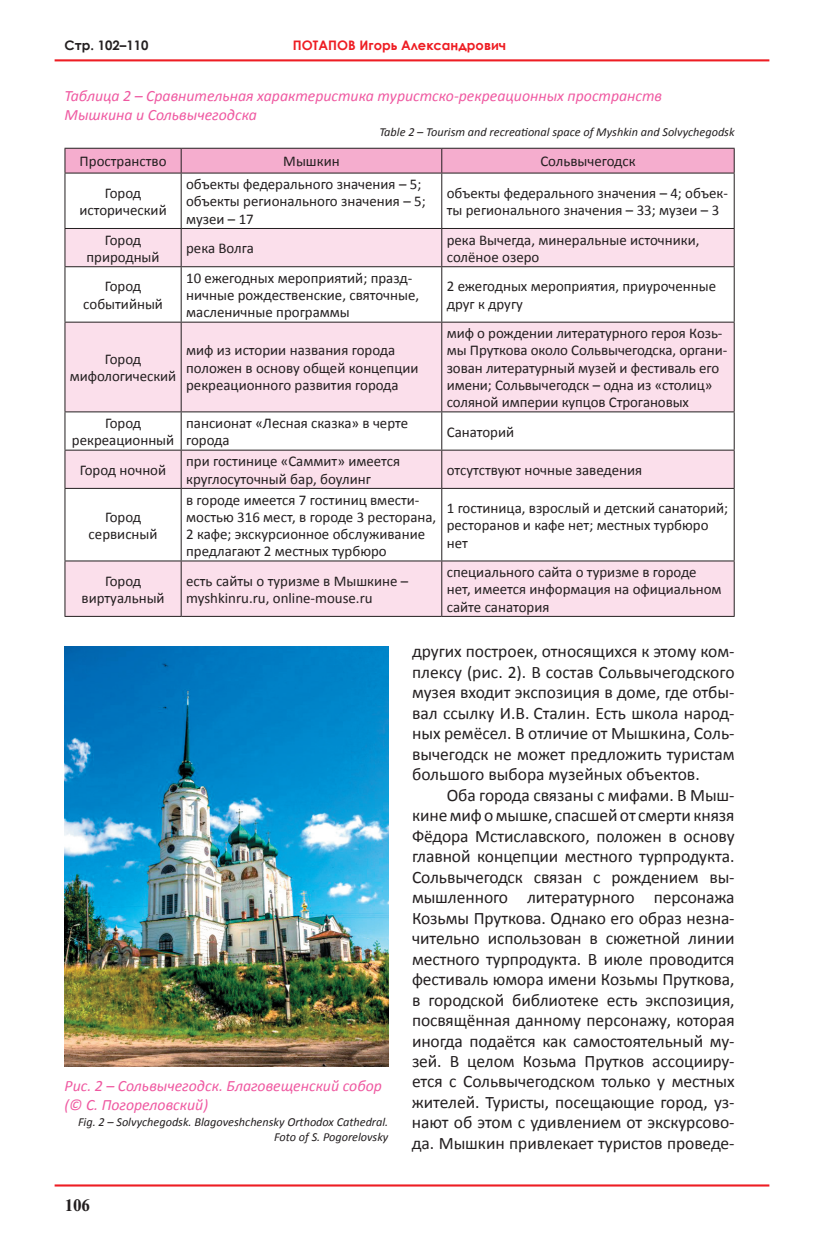
<style>
.page{position:relative;width:824px;height:1241px;background:#fff}
.page>*{position:absolute;margin:0;border:0;box-sizing:border-box;transform-origin:0 0}
.t1{font:17.5px/20.5px "Calibri";letter-spacing:-.005em;color:#231f20;text-align:justify}
.t2{font:700 16.62px "Newton C";color:#231f20}
.t3{font:italic 15.75px/18.9px "Calibri";color:#ef59a1}
.t4{font:14.88px/17.2px "Calibri";color:#231f20}
.t5{font:700 13.12px "Century Gothic";color:#ee1d23}
.t6{font:700 13.12px "Century Gothic";color:#231f20}
.t7{font:italic 12.25px/15.8px "Calibri";color:#231f20;text-align:right}
</style>
<div class="page">
<hr style="left:55px;top:59px;width:714px;height:2px;background:#ee1d23">
<hr style="left:55px;top:1184px;width:714px;height:2px;background:#ee1d23">
<svg style="left:65px;top:229px;width:668px;height:387px;fill:#fbdfeb"></svg>
<hr style="left:64px;top:173px;width:117px;height:1px;background:#231f20">
<hr style="left:181px;top:173px;width:260px;height:1px;background:#231f20">
<hr style="left:441px;top:173px;width:293px;height:1px;background:#231f20">
<hr style="left:64px;top:228px;width:117px;height:1px;background:#231f20">
<hr style="left:181px;top:228px;width:260px;height:1px;background:#231f20">
<hr style="left:441px;top:228px;width:293px;height:1px;background:#231f20">
<hr style="left:64px;top:266px;width:117px;height:1px;background:#231f20">
<hr style="left:181px;top:266px;width:260px;height:1px;background:#231f20">
<hr style="left:441px;top:266px;width:293px;height:1px;background:#231f20">
<hr style="left:64px;top:321px;width:117px;height:1px;background:#231f20">
<hr style="left:181px;top:321px;width:260px;height:1px;background:#231f20">
<hr style="left:441px;top:321px;width:293px;height:1px;background:#231f20">
<hr style="left:64px;top:411px;width:117px;height:1px;background:#231f20">
<hr style="left:181px;top:411px;width:260px;height:1px;background:#231f20">
<hr style="left:441px;top:411px;width:293px;height:1px;background:#231f20">
<hr style="left:64px;top:449px;width:117px;height:1px;background:#231f20">
<hr style="left:181px;top:449px;width:260px;height:1px;background:#231f20">
<hr style="left:441px;top:449px;width:293px;height:1px;background:#231f20">
<hr style="left:64px;top:488px;width:117px;height:1px;background:#231f20">
<hr style="left:181px;top:488px;width:260px;height:1px;background:#231f20">
<hr style="left:441px;top:488px;width:293px;height:1px;background:#231f20">
<hr style="left:64px;top:560px;width:117px;height:1px;background:#231f20">
<hr style="left:181px;top:560px;width:260px;height:1px;background:#231f20">
<hr style="left:441px;top:560px;width:293px;height:1px;background:#231f20">
<hr style="left:64px;top:616px;width:117px;height:1px;background:#231f20">
<hr style="left:181px;top:616px;width:260px;height:1px;background:#231f20">
<hr style="left:441px;top:616px;width:293px;height:1px;background:#231f20">
<hr style="left:64px;top:173px;width:1px;height:55px;background:#231f20">
<hr style="left:64px;top:229px;width:1px;height:37px;background:#231f20">
<hr style="left:64px;top:267px;width:1px;height:54px;background:#231f20">
<hr style="left:64px;top:322px;width:1px;height:89px;background:#231f20">
<hr style="left:64px;top:412px;width:1px;height:37px;background:#231f20">
<hr style="left:64px;top:450px;width:1px;height:38px;background:#231f20">
<hr style="left:64px;top:489px;width:1px;height:71px;background:#231f20">
<hr style="left:64px;top:561px;width:1px;height:55px;background:#231f20">
<svg style="left:64px;top:148px;width:670px;height:25px;background:#eaa6c5"></svg>
<hr style="left:181px;top:173px;width:1px;height:55px;background:#231f20">
<hr style="left:441px;top:173px;width:1px;height:55px;background:#231f20">
<hr style="left:733px;top:173px;width:1px;height:55px;background:#231f20">
<hr style="left:181px;top:229px;width:1px;height:37px;background:#231f20">
<hr style="left:441px;top:229px;width:1px;height:37px;background:#231f20">
<hr style="left:733px;top:229px;width:1px;height:37px;background:#231f20">
<hr style="left:181px;top:267px;width:1px;height:54px;background:#231f20">
<hr style="left:441px;top:267px;width:1px;height:54px;background:#231f20">
<hr style="left:733px;top:267px;width:1px;height:54px;background:#231f20">
<hr style="left:181px;top:322px;width:1px;height:89px;background:#231f20">
<hr style="left:441px;top:322px;width:1px;height:89px;background:#231f20">
<hr style="left:733px;top:322px;width:1px;height:89px;background:#231f20">
<hr style="left:181px;top:412px;width:1px;height:37px;background:#231f20">
<hr style="left:441px;top:412px;width:1px;height:37px;background:#231f20">
<hr style="left:733px;top:412px;width:1px;height:37px;background:#231f20">
<hr style="left:181px;top:450px;width:1px;height:38px;background:#231f20">
<hr style="left:441px;top:450px;width:1px;height:38px;background:#231f20">
<hr style="left:733px;top:450px;width:1px;height:38px;background:#231f20">
<hr style="left:181px;top:489px;width:1px;height:71px;background:#231f20">
<hr style="left:441px;top:489px;width:1px;height:71px;background:#231f20">
<hr style="left:733px;top:489px;width:1px;height:71px;background:#231f20">
<hr style="left:181px;top:561px;width:1px;height:55px;background:#231f20">
<hr style="left:441px;top:561px;width:1px;height:55px;background:#231f20">
<hr style="left:733px;top:561px;width:1px;height:55px;background:#231f20">
<img style="left:64px;top:646px;width:324px;height:420px">
<p class="t6" style="left:64px;top:35px;width:85px">Стр. 102–110</p>
<p class="t5" style="left:293px;top:35px;width:215px">ПОТАПОВ Игорь Александрович</p>
<p class="t3" style="left:64px;top:86px;width:599px">Таблица 2 – Сравнительная характеристика туристско-рекреационных пространств<br>Мышкина и Сольвычегодска</p>
<p class="t7" style="left:379px;top:123px;width:357px">Table 2 – Tourism and recreational space of Myshkin and Solvychegodsk</p>
<p class="t4" style="left:80px;top:153px;width:88px">Пространство</p>
<p class="t4" style="left:283px;top:153px;width:58px">Мышкин</p>
<p class="t4" style="left:540px;top:153px;width:97px">Сольвычегодск</p>
<p class="t4" style="left:79px;top:184px;width:89px;text-align:center">Город исторический</p>
<p class="t4" style="left:186px;top:176px;width:241px">объекты федерального значения – 5; объекты регионального значения – 5; музеи – 17</p>
<p class="t4" style="left:446px;top:184px;width:283px">объекты федерального значения – 4; объек&shy;ты регионального значения – 33; музеи – 3</p>
<p class="t4" style="left:86px;top:231px;width:75px;text-align:center">Город природный</p>
<p class="t4" style="left:186px;top:240px;width:69px">река Волга</p>
<p class="t4" style="left:446px;top:231px;width:254px">река Вычегда, минеральные источники, солёное озеро</p>
<p class="t4" style="left:83px;top:278px;width:81px;text-align:center">Город событийный</p>
<p class="t4" style="left:186px;top:269px;width:234px">10 ежегодных мероприятий; празд&shy;ничные рождественские, святочные, масленичные программы</p>
<p class="t4" style="left:446px;top:278px;width:271px">2 ежегодных мероприятия, приуроченные друг к другу</p>
<p class="t4" style="left:70px;top:350px;width:108px;text-align:center">Город мифологический</p>
<p class="t4" style="left:186px;top:342px;width:234px">миф из истории названия города положен в основу общей концепции рекреационного развития города</p>
<p class="t4" style="left:446px;top:325px;width:282px">миф о рождении литературного героя Козь&shy;мы Пруткова около Сольвычегодска, органи&shy;зован литературный музей и фестиваль его имени; Сольвычегодск – одна из «столиц» соляной империи купцов Строгановых</p>
<p class="t4" style="left:72px;top:414px;width:104px;text-align:center">Город рекреационный</p>
<p class="t4" style="left:186px;top:414px;width:223px">пансионат «Лесная сказка» в черте города</p>
<p class="t4" style="left:446px;top:423px;width:69px">Санаторий</p>
<p class="t4" style="left:80px;top:461px;width:88px">Город ночной</p>
<p class="t4" style="left:186px;top:453px;width:215px">при гостинице «Саммит» имеется круглосуточный бар, боулинг</p>
<p class="t4" style="left:446px;top:461px;width:197px">отсутствуют ночные заведения</p>
<p class="t4" style="left:89px;top:508px;width:70px;text-align:center">Город сервисный</p>
<p class="t4" style="left:186px;top:491px;width:252px">в городе имеется 7 гостиниц вмести&shy;мостью 316 мест, в городе 3 ресторана, 2 кафе; экскурсионное обслуживание предлагают 2 местных турбюро</p>
<p class="t4" style="left:446px;top:499px;width:283px">1 гостиница, взрослый и детский санаторий; ресторанов и кафе нет; местных турбюро нет</p>
<p class="t4" style="left:81px;top:572px;width:85px;text-align:center">Город виртуальный</p>
<p class="t4" style="left:186px;top:572px;width:224px">есть сайты о туризме в Мышкине – myshkinru.ru, online-mouse.ru</p>
<p class="t4" style="left:446px;top:563px;width:276px">специального сайта о туризме в городе нет, имеется информация на официальном сайте санатория</p>
<p class="t3" style="left:64px;top:1075px;width:319px">Рис. 2 – Сольвычегодск. Благовещенский собор (© С. Погореловский)</p>
<p class="t7" style="left:78px;top:1112px;width:312px">Fig. 2 – Solvychegodsk. Blagoveshchensky Orthodox Cathedral.<br>Foto of S. Pogorelovsky</p>
<p class="t2" style="left:64px;top:1195px;width:27px">106</p>
<p class="t1" style="left:412px;top:641px;width:324px">других построек, относящихся к этому ком&shy;плексу (рис. 2). В состав Сольвычегодского музея входит экспозиция в доме, где отбы&shy;вал ссылку И.В. Сталин. Есть школа народ&shy;ных ремёсел. В отличие от Мышкина, Соль&shy;вычегодск не может предложить туристам большого выбора музейных объектов.</p>
<p class="t1" style="left:412px;top:784px;width:324px;text-indent:35px">Оба города связаны с мифами. В Мыш&shy;кине миф омышке, спасшей от смерти князя Фёдора Мстиславского, положен в основу главной концепции местного турпродукта.<br>Сольвычегодск связан с рождением вы&shy;мышленного литературного персонажа Козьмы Пруткова. Однако его образ незна&shy;чительно использован в сюжетной линии местного турпродукта. В июле проводится фестиваль юмора имени Козьмы Пруткова, в городской библиотеке есть экспозиция, посвящённая данному персонажу, которая иногда подаётся как самостоятельный му&shy;зей. В целом Козьма Прутков ассоцииру&shy;ется с Сольвычегодском только у местных жителей. Туристы, посещающие город, уз&shy;нают об этом с удивлением от экскурсово&shy;да. Мышкин привлекает туристов проведе-</p>
</div>
